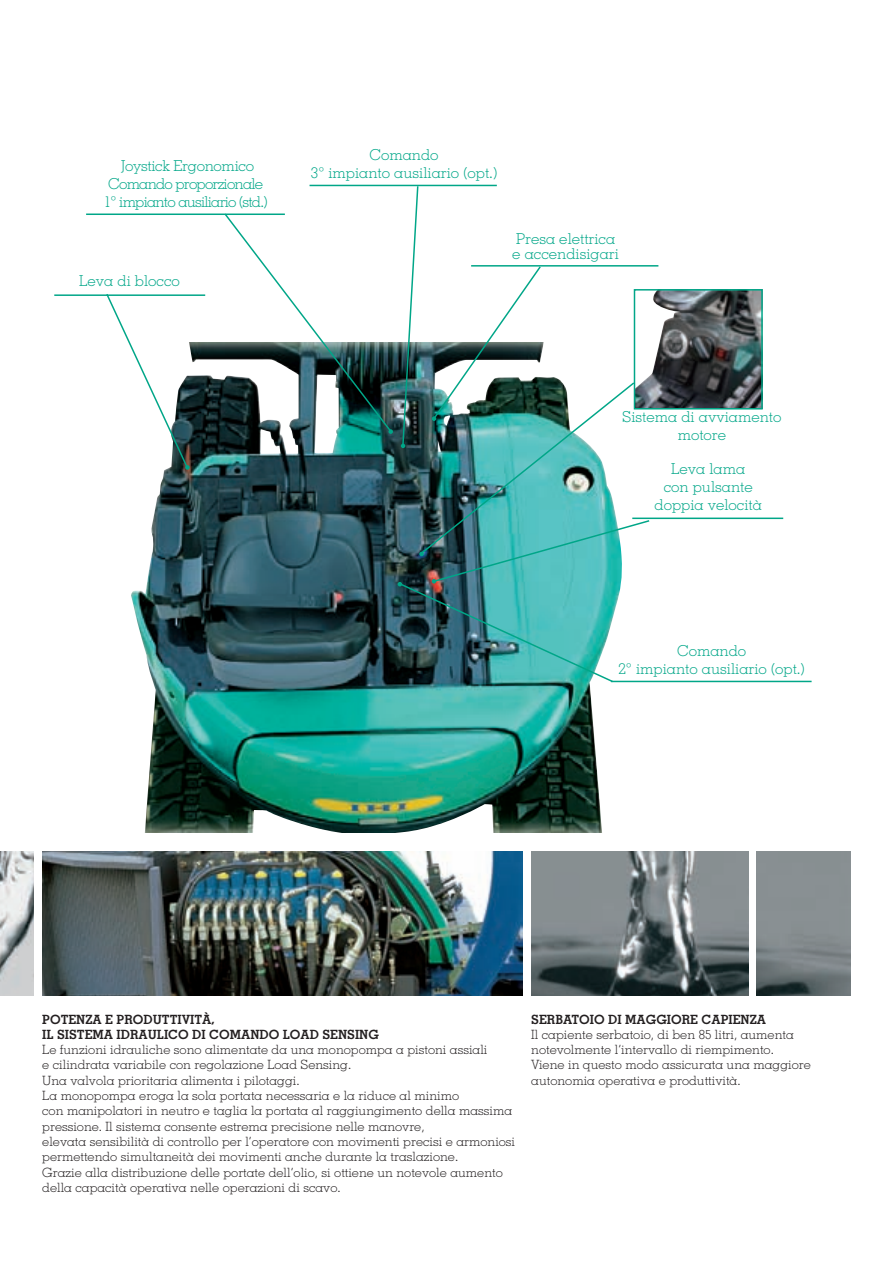
<style>
.page{position:relative;width:893px;height:1263px;background:#fff}
.page>*{position:absolute;margin:0;border:0;box-sizing:border-box;transform-origin:0 0}
.t1{font:300 15px/18px "Memphis";color:#00a688;text-align:center}
.t2{font:300 15px/18px "Memphis";letter-spacing:-.05em;color:#00a688;text-align:center}
.t3{font:300 12.75px/15.3px "Memphis";color:#231f20}
.t4{font:700 12.75px/15.3px "Memphis";color:#231f20}
</style>
<div class="page">
<img style="left:42px;top:851px;width:481px;height:145px">
<img style="left:531px;top:851px;width:217px;height:145px">
<img style="left:757px;top:851px;width:93px;height:145px">
<img style="left:0;top:851px;width:34px;height:145px">
<img style="left:131px;top:343px;width:471px;height:490px">
<img style="left:651px;top:292px;width:109px;height:114px">
<div style="left:634px;top:289px;width:129px;height:120px;border:2px solid #00a688"></div>
<hr style="left:54px;top:294px;width:151px;height:2px;background:#00a688">
<hr style="left:86px;top:213px;width:199px;height:2px;background:#00a688">
<hr style="left:632px;top:518px;width:151px;height:1px;background:#00a688">
<hr style="left:611px;top:681px;width:201px;height:1px;background:#00a688">
<hr style="left:471px;top:265px;width:187px;height:2px;background:#00a688">
<svg style="left:105px;top:294px;width:85px;height:176px"></svg>
<svg style="left:223px;top:185px;width:428px;height:498px"></svg>
<p class="t2" style="left:104px;top:158px;width:165px">Joystick Ergonomico<br>Comando proporzionale<br>1° impianto ausiliario (std.)</p>
<p class="t1" style="left:79px;top:273px;width:102px">Leva di blocco</p>
<p class="t1" style="left:311px;top:147px;width:188px">Comando<br>3° impianto ausiliario (opt.)</p>
<p class="t1" style="left:512px;top:232px;width:108px;line-height:15px;text-align:left">Presa elettrica e accendisigari</p>
<p class="t1" style="left:622px;top:409px;width:161px">Sistema di avviamento motore</p>
<p class="t1" style="left:654px;top:461px;width:109px">Leva lama<br>con pulsante doppia velocità</p>
<p class="t1" style="left:618px;top:643px;width:188px">Comando<br>2° impianto ausiliario (opt.)</p>
<p class="t4" style="left:42px;top:1013px;width:338px">POTENZA E PRODUTTIVITÀ,<br>IL SISTEMA IDRAULICO DI COMANDO LOAD SENSING</p>
<p class="t3" style="left:42px;top:1043px;width:474px">Le funzioni idrauliche sono alimentate da una monopompa a pistoni assiali<br>e cilindrata variabile con regolazione Load Sensing.<br>Una valvola prioritaria alimenta i pilotaggi.<br>La monopompa eroga la sola portata necessaria e la riduce al minimo<br>con manipolatori in neutro e taglia la portata al raggiungimento della massima pressione. Il sistema consente estrema precisione nelle manovre,<br>elevata sensibilità di controllo per l’operatore con movimenti precisi e armoniosi permettendo simultaneità dei movimenti anche durante la traslazione.<br>Grazie alla distribuzione delle portate dell’olio, si ottiene un notevole aumento della capacità operativa nelle operazioni di scavo.</p>
<p class="t4" style="left:531px;top:1013px;width:236px">SERBATOIO DI MAGGIORE CAPIENZA</p>
<p class="t3" style="left:531px;top:1028px;width:281px">Il capiente serbatoio, di ben 85 litri, aumenta notevolmente l’intervallo di riempimento.<br>Viene in questo modo assicurata una maggiore autonomia operativa e produttività.</p>
</div>
